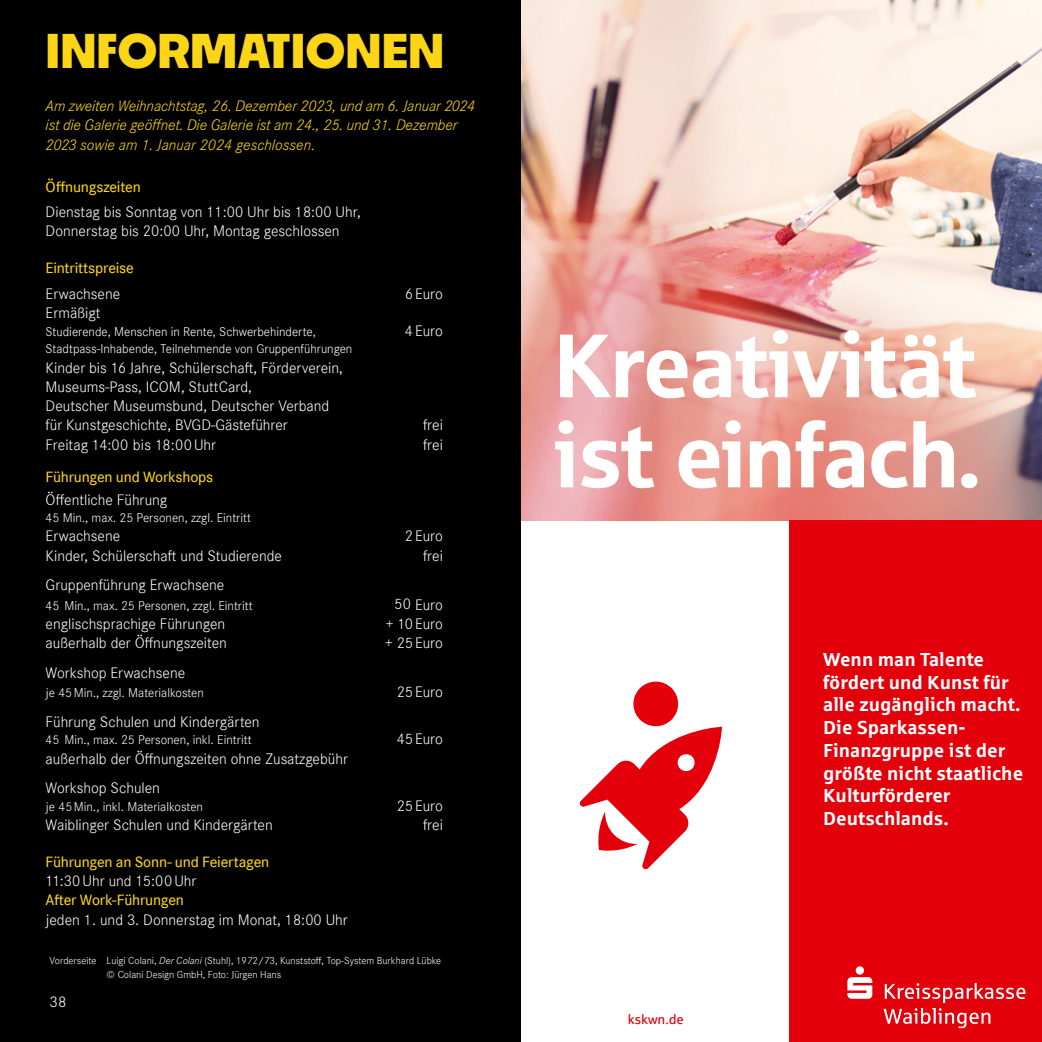
<style>
.page{position:relative;width:1042px;height:1042px;background:#fff}
.page>*{position:absolute;margin:0;border:0;box-sizing:border-box;transform-origin:0 0}
.t1{font:90.12px/90.1px "Sparkasse Head";color:#fff}
.t2{font:700 45.5px "Noka";color:#fcd616}
.t3{font:700 18.9px/22.8px "Sparkasse Rg";color:#fff}
.t4{font:300 15.75px/19.2px "Corporate S Pro";color:#fff}
.t5{font:italic 300 15.75px/19.2px "Corporate S Pro";letter-spacing:-.005em;color:#fcd616}
.t6{font:500 15.75px "Corporate S Pro";letter-spacing:-.015em;color:#fcd616}
.t7{font:13.47px "Sparkasse Rg";color:#e3000b}
.t8{font:300 13.12px "Corporate S Pro";color:#fff}
.t9{font:300 10.5px/13.1px "Corporate S Pro";color:#fff}
.s1{font-style:italic}
</style>
<div class="page">
<div style="left:0;top:0;width:521px;height:1042px;background:#000"></div>
<img style="left:522px;top:0;width:520px;height:520px">
<svg style="left:579px;top:681px;width:143px;height:188px"></svg>
<div style="left:790px;top:520px;width:252px;height:522px;background:#e3000b"></div>
<svg style="left:883px;top:983px;width:142px;height:45px"></svg>
<svg style="left:847px;top:966px;width:25px;height:32px"></svg>
<h2 class="t2" style="left:46px;top:23px;width:400px">INFORMATIONEN</h2>
<p class="t5" style="left:46px;top:95px;width:431px">Am zweiten Weihnachtstag, 26. Dezember 2023, und am 6. Januar 2024 ist die Galerie geöffnet. Die Galerie ist am 24., 25. und 31. Dezember<br>2023 sowie am 1. Januar 2024 geschlossen.</p>
<p class="t6" style="left:46px;top:175px;width:97px">Öffnungszeiten</p>
<p class="t4" style="left:46px;top:201px;width:316px">Dienstag bis Sonntag von 11:00 Uhr bis 18:00 Uhr,<br>Donnerstag bis 20:00 Uhr, Montag geschlossen</p>
<p class="t6" style="left:46px;top:256px;width:90px">Eintrittspreise</p>
<p class="t4" style="left:46px;top:283px;width:76px">Erwachsene</p>
<p class="t4" style="left:405px;top:283px;width:40px">6 Euro</p>
<p class="t4" style="left:46px;top:303px;width:56px">Ermäßigt</p>
<p class="t8" style="left:46px;top:322px;width:272px">Studierende, Menschen in Rente, Schwerbehinderte,</p>
<p class="t4" style="left:405px;top:320px;width:40px">4 Euro</p>
<p class="t8" style="left:46px;top:339px;width:308px">Stadtpass-Inhabende, Teilnehmende von Gruppenführungen</p>
<p class="t4" style="left:46px;top:357px;width:299px">Kinder bis 16 Jahre, Schülerschaft, Förderverein, Museums-Pass, ICOM, StuttCard,<br>Deutscher Museumsbund, Deutscher Verband für Kunstgeschichte, BVGD-Gästeführer</p>
<p class="t4" style="left:423px;top:415px;width:21px">frei</p>
<p class="t4" style="left:46px;top:434px;width:172px">Freitag 14:00 bis 18:00 Uhr</p>
<p class="t4" style="left:423px;top:434px;width:21px">frei</p>
<p class="t6" style="left:46px;top:465px;width:169px">Führungen und Workshops</p>
<p class="t4" style="left:46px;top:489px;width:123px">Öffentliche Führung</p>
<p class="t8" style="left:46px;top:508px;width:207px">45 Min., max. 25 Personen, zzgl. Eintritt</p>
<p class="t4" style="left:46px;top:525px;width:76px">Erwachsene</p>
<p class="t4" style="left:405px;top:525px;width:40px">2 Euro</p>
<p class="t4" style="left:46px;top:545px;width:238px">Kinder, Schülerschaft und Studierende</p>
<p class="t4" style="left:423px;top:545px;width:21px">frei</p>
<p class="t4" style="left:46px;top:574px;width:180px">Gruppenführung Erwachsene</p>
<p class="t8" style="left:46px;top:596px;width:209px">45 Min., max. 25 Personen, zzgl. Eintritt</p>
<p class="t4" style="left:394px;top:594px;width:50px">50 Euro</p>
<p class="t4" style="left:46px;top:613px;width:181px">englischsprachige Führungen</p>
<p class="t4" style="left:385px;top:613px;width:59px">+ 10 Euro</p>
<p class="t4" style="left:46px;top:632px;width:183px">außerhalb der Öffnungszeiten</p>
<p class="t4" style="left:385px;top:632px;width:60px">+ 25 Euro</p>
<p class="t4" style="left:46px;top:662px;width:141px">Workshop Erwachsene</p>
<p class="t8" style="left:46px;top:683px;width:160px">je 45 Min., zzgl. Materialkosten</p>
<p class="t4" style="left:397px;top:681px;width:48px">25 Euro</p>
<p class="t4" style="left:46px;top:711px;width:215px">Führung Schulen und Kindergärten</p>
<p class="t8" style="left:46px;top:731px;width:207px">45 Min., max. 25 Personen, inkl. Eintritt</p>
<p class="t4" style="left:397px;top:728px;width:48px">45 Euro</p>
<p class="t4" style="left:46px;top:742px;width:304px;line-height:29.8px">außerhalb der Öffnungszeiten ohne Zusatzgebühr<br>Workshop Schulen</p>
<p class="t8" style="left:46px;top:797px;width:159px">je 45 Min., inkl. Materialkosten</p>
<p class="t4" style="left:397px;top:795px;width:48px">25 Euro</p>
<p class="t4" style="left:46px;top:814px;width:229px">Waiblinger Schulen und Kindergärten</p>
<p class="t4" style="left:423px;top:814px;width:21px">frei</p>
<p class="t6" style="left:46px;top:850px;width:225px">Führungen an Sonn- und Feiertagen</p>
<p class="t4" style="left:46px;top:870px;width:152px">11:30 Uhr und 15:00 Uhr</p>
<p class="t6" style="left:46px;top:888px;width:140px">After Work-Führungen</p>
<p class="t4" style="left:46px;top:909px;width:304px">jeden 1. und 3. Donnerstag im Monat, 18:00 Uhr</p>
<p class="t9" style="left:107px;top:954px;width:336px;text-indent:-57px">Vorderseite Luigi Colani, <span class="s1">Der Colani</span> (Stuhl), 1972/73, Kunststoff, Top-System Burkhard Lübke © Colani Design GmbH, Foto: Jürgen Hans</p>
<p class="t4" style="left:50px;top:990px;width:18px">38</p>
<h1 class="t1" style="left:555px;top:317px;width:427px">Kreativität ist einfach.</h1>
<p class="t7" style="left:628px;top:1010px;width:58px">kskwn.de</p>
<p class="t3" style="left:823px;top:647px;width:201px">Wenn man Talente fördert und Kunst für alle zugänglich macht.<br>Die Sparkassen-<br>Finanzgruppe ist der größte nicht staatliche<br>Kulturförderer<br>Deutschlands.</p>
</div>
